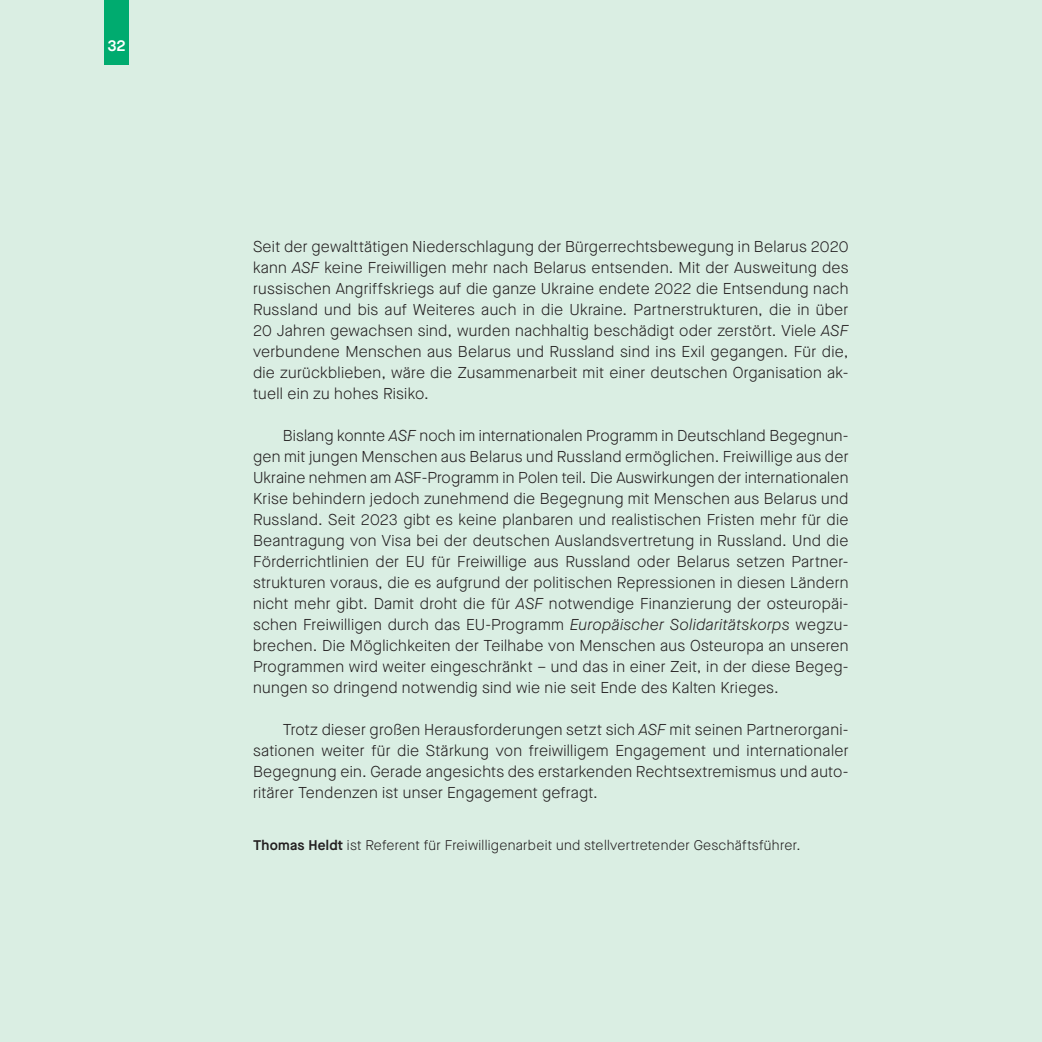
<style>
.page{position:relative;width:1042px;height:1042px;background:#daeee3}
.page>*{position:absolute;margin:0;border:0;box-sizing:border-box;transform-origin:0 0}
.t1{font:300 15.75px/21px "Maison Neue";letter-spacing:.015em;color:#231f20;text-align:justify}
.t2{font:600 15.75px "Maison Neue";color:#fff}
.t3{font:300 14px "Maison Neue";letter-spacing:.02em;color:#231f20}
.s1{font-style:italic}
.s2{font-weight:600}
</style>
<div class="page">
<div style="left:104px;top:0;width:25px;height:64px;background:#00ab6f"></div>
<p class="t2" style="left:108px;top:34px;width:20px">32</p>
<p class="t1" style="left:253px;top:236px;width:597px">Seit der gewalttätigen Niederschlagung der Bürgerrechtsbewegung in Belarus 2020 kann <span class="s1">ASF</span> keine Freiwilligen mehr nach Belarus entsenden. Mit der Ausweitung des russischen Angriffskriegs auf die ganze Ukraine endete 2022 die Entsendung nach Russland und bis auf Weiteres auch in die Ukraine. Partnerstrukturen, die in über 20 Jahren gewachsen sind, wurden nachhaltig beschädigt oder zerstört. Viele <span class="s1">ASF </span>verbundene Menschen aus Belarus und Russland sind ins Exil gegangen. Für die, die zurückblieben, wäre die Zusammenarbeit mit einer deutschen Organisation ak&shy;tuell ein zu hohes Risiko.</p>
<p class="t1" style="left:253px;top:425px;width:597px;text-indent:30px">Bislang konnte <span class="s1">ASF</span> noch im internationalen Programm in Deutschland Begegnun&shy;gen mit jungen Menschen aus Belarus und Russland ermöglichen. Freiwillige aus der Ukraine nehmen am ASF-Programm in Polen teil. Die Auswirkungen der internationalen Krise behindern jedoch zunehmend die Begegnung mit Menschen aus Belarus und Russland. Seit 2023 gibt es keine planbaren und realistischen Fristen mehr für die Beantragung von Visa bei der deutschen Auslandsvertretung in Russland. Und die Förderrichtlinien der EU für Freiwillige aus Russland oder Belarus setzen Partner&shy;strukturen voraus, die es aufgrund der politischen Repressionen in diesen Ländern nicht mehr gibt. Damit droht die für <span class="s1">ASF</span> notwendige Finanzierung der osteuropäi&shy;schen Freiwilligen durch das EU-Programm <span class="s1">Europäischer Solidaritätskorps</span> wegzu&shy;brechen. Die Möglichkeiten der Teilhabe von Menschen aus Osteuropa an unseren Programmen wird weiter eingeschränkt – und das in einer Zeit, in der diese Begeg&shy;nungen so dringend notwendig sind wie nie seit Ende des Kalten Krieges.</p>
<p class="t1" style="left:253px;top:719px;width:597px;text-indent:30px">Trotz dieser großen Herausforderungen setzt sich <span class="s1">ASF</span> mit seinen Partnerorgani&shy;sationen weiter für die Stärkung von freiwilligem Engagement und internationaler Begegnung ein. Gerade angesichts des erstarkenden Rechtsextremismus und auto&shy;ritärer Tendenzen ist unser Engagement gefragt.</p>
<p class="t3" style="left:253px;top:836px;width:549px"><span class="s2">Thomas Heldt</span> ist Referent für Freiwilligenarbeit und stellvertretender Geschäftsführer.</p>
</div>
